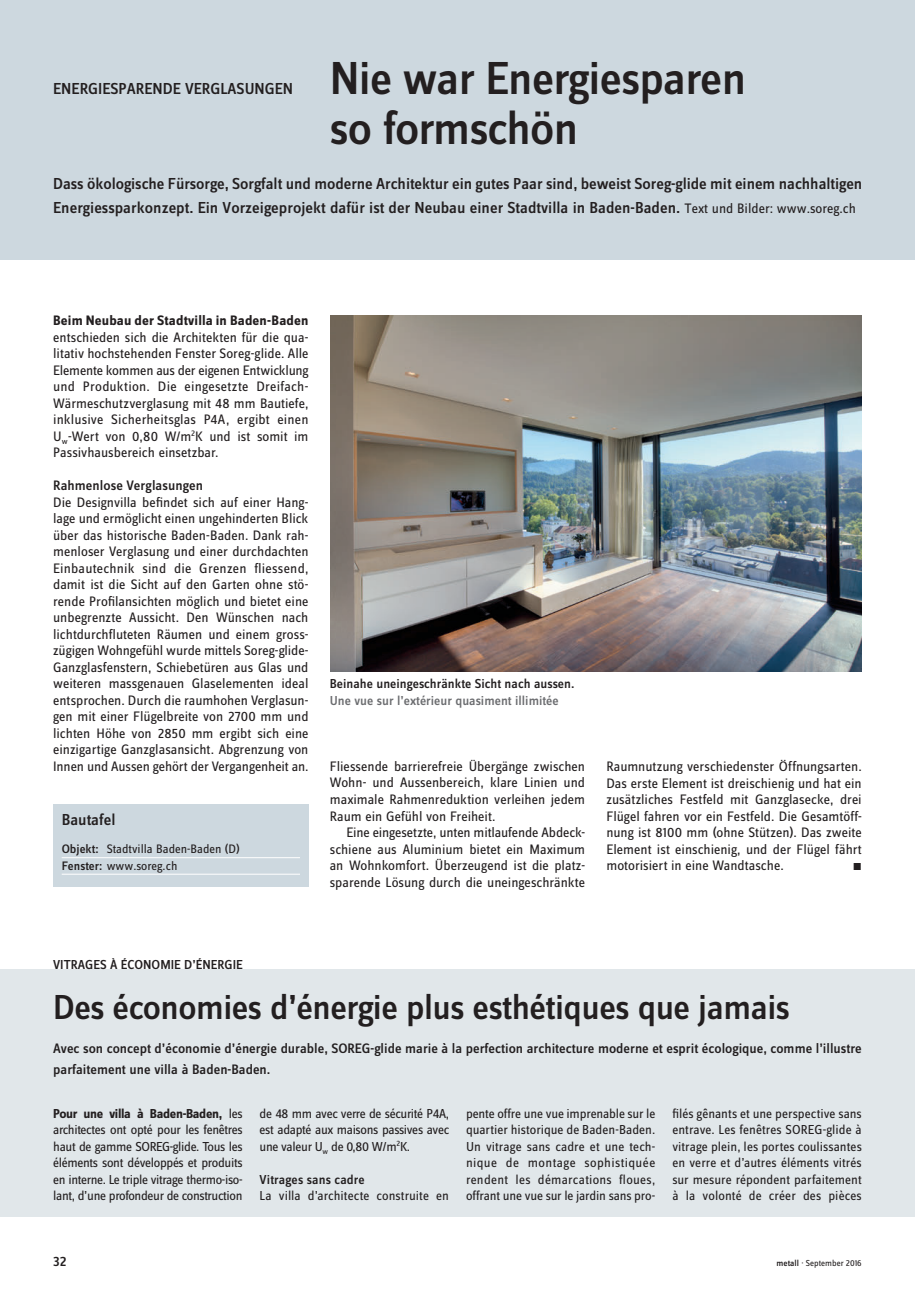
<style>
.page{position:relative;width:915px;height:1293px;background:#fff}
.page>*{position:absolute;margin:0;border:0;box-sizing:border-box;transform-origin:0 0}
.t1{font:500 48px "Zine Sans Dis";letter-spacing:-.015em;color:#231f20}
.FR_Lead_9_5_med{font:500 36px "Zine Sans Dis";letter-spacing:-.015em;color:#231f20}
.DE_rubrik_11{font:500 16.5px/24px "Zine Sans Dis";color:#231f20}
.DE_Grundtext_ohne_EZ{font:14.25px/16.5px "Zine Sans Dis";color:#231f20;text-align:justify}
.DE_Grundtext_EZ{font:14.25px/16.5px "Zine Sans Dis";color:#231f20;text-align:justify}
.FR_Lead_9_5_med-2{font:500 14.25px/21px "Zine Sans Dis";color:#231f20}
.DE_Grundtext_ohne_EZ-2{font:500 14.25px "Zine Sans Dis";letter-spacing:.005em;color:#231f20}
.FR_Grundtext_ohne_EZ{font:13.5px/16.5px "Zine Sans Dis";letter-spacing:-.01em;color:#231f20;text-align:justify}
.FR_rubrik_9__med{font:500 13.5px "Zine Sans Dis";color:#231f20}
.t2{font:500 13.5px "Zine Sans Dis";color:#6c6d70}
.FR_Grundtext_ohne_EZ-2{font:500 13.5px "Zine Sans Dis";letter-spacing:.01em;color:#231f20}
.t3{font:12.75px "Zine Sans Dis";color:#231f20}
.DE_Grundtext_EZ-2{font:10.5px "Zine Sans Dis Regular Roman Exp";color:#231f20}
.t4{font:9px "Zine Sans Dis";color:#231f20}
.s1{font-weight:400;font-size:14.25px}
.s2{font-weight:700}
.s3{font-weight:500}
</style>
<div class="page">
<div style="left:0;top:969px;width:914px;height:247px;background:#e1e7ea"></div>
<div style="left:0;top:0;width:914px;height:259px;background:#cdd8df"></div>
<div style="left:53px;top:804px;width:255px;height:82px;background:#cdd8df"></div>
<hr style="left:62px;top:857px;width:238px;height:1px;background:#fff">
<hr style="left:62px;top:874px;width:238px;height:1px;background:#fff">
<img style="left:330px;top:316px;width:531px;height:356px">
<p class="DE_rubrik_11" style="left:53px;top:77px;width:241px">ENERGIESPARENDE VERGLASUNGEN</p>
<p class="t1" style="left:330px;top:54px;width:418px">Nie war Energiesparen</p>
<p class="t1" style="left:330px;top:104px;width:250px">so formschön</p>
<p class="DE_rubrik_11" style="left:53px;top:172px;width:810px">Dass ökologische Fürsorge, Sorgfalt und moderne Architektur ein gutes Paar sind, beweist Soreg-glide mit einem nachhaltigen<br>Energiessparkonzept. Ein Vorzeigeprojekt dafür ist der Neubau einer Stadtvilla in Baden-Baden. <span class="s1">Text und Bilder: www.soreg.ch</span></p>
<p class="DE_Grundtext_ohne_EZ" style="left:53px;top:313px;width:257px"><span class="s2">Beim Neubau der Stadtvilla in Baden-Baden </span>entschieden sich die Architekten für die qua&shy;litativ hochstehenden Fenster Soreg-glide. Alle Elemente kommen aus der eigenen Entwicklung und Produktion. Die eingesetzte Dreifach-Wärmeschutzverglasung mit 48 mm Bautiefe, inklusive Sicherheitsglas P4A, ergibt einen U<sub>w</sub>-Wert von 0,80 W/m<sup>2</sup>K und ist somit im Passivhausbereich einsetzbar.</p>
<p class="DE_Grundtext_ohne_EZ-2" style="left:53px;top:478px;width:151px">Rahmenlose Verglasungen</p>
<p class="DE_Grundtext_ohne_EZ" style="left:53px;top:494px;width:257px">Die Designvilla befindet sich auf einer Hang&shy;lage und ermöglicht einen ungehinderten Blick über das historische Baden-Baden. Dank rah&shy;menloser Verglasung und einer durchdachten Einbautechnik sind die Grenzen fliessend, damit ist die Sicht auf den Garten ohne stö&shy;rende Profilansichten möglich und bietet eine unbegrenzte Aussicht. Den Wünschen nach lichtdurchfluteten Räumen und einem gross&shy;zügigen Wohngefühl wurde mittels Soreg-glide-Ganzglasfenstern, Schiebetüren aus Glas und weiteren massgenauen Glaselementen ideal entsprochen. Durch die raumhohen Verglasun&shy;gen mit einer Flügelbreite von 2700 mm und lichten Höhe von 2850 mm ergibt sich eine einzigartige Ganzglasansicht. Abgrenzung von Innen und Aussen gehört der Vergangenheit an.</p>
<p class="DE_rubrik_11" style="left:62px;top:808px;width:55px">Bautafel</p>
<p class="t3" style="left:62px;top:843px;width:180px"><span class="s3">Objekt:</span> Stadtvilla Baden-Baden (D)</p>
<p class="t3" style="left:62px;top:860px;width:117px"><span class="s3">Fenster:</span> www.soreg.ch</p>
<p class="FR_rubrik_9__med" style="left:330px;top:677px;width:246px">Beinahe uneingeschränkte Sicht nach aussen.</p>
<p class="t2" style="left:330px;top:694px;width:230px">Une vue sur l’extérieur quasiment illimitée</p>
<p class="DE_Grundtext_ohne_EZ" style="left:330px;top:758px;width:257px">Fliessende barrierefreie Übergänge zwischen Wohn- und Aussenbereich, klare Linien und maximale Rahmenreduktion verleihen jedem Raum ein Gefühl von Freiheit.</p>
<p class="DE_Grundtext_EZ" style="left:330px;top:824px;width:257px;text-indent:17px">Eine eingesetzte, unten mitlaufende Abdeck&shy;schiene aus Aluminium bietet ein Maximum an Wohnkomfort. Überzeugend ist die platz&shy;sparende Lösung durch die uneingeschränkte</p>
<p class="DE_Grundtext_EZ" style="left:606px;top:758px;width:257px">Raumnutzung verschiedenster Öffnungsarten.<br>Das erste Element ist dreischienig und hat ein zusätzliches Festfeld mit Ganzglasecke, drei Flügel fahren vor ein Festfeld. Die Gesamtöff&shy;nung ist 8100 mm (ohne Stützen). Das zweite Element ist einschienig, und der Flügel fährt motorisiert in eine Wandtasche.</p>
<p class="DE_Grundtext_EZ-2" style="left:852px;top:861px;width:11px">m</p>
<p class="FR_rubrik_9__med" style="left:53px;top:958px;width:191px">VITRAGES À ÉCONOMIE D’ÉNERGIE</p>
<p class="FR_Lead_9_5_med" style="left:53px;top:989px;width:738px">Des économies d’énergie plus esthétiques que jamais</p>
<p class="FR_Lead_9_5_med-2" style="left:53px;top:1038px;width:809px">Avec son concept d’économie d’énergie durable, SOREG-glide marie à la perfection architecture moderne et esprit écologique, comme l’illustre parfaitement une villa à Baden-Baden.</p>
<p class="FR_Grundtext_ohne_EZ" style="left:53px;top:1105px;width:191px"><span class="s2">Pour une villa à Baden-Baden,</span> les architectes ont opté pour les fenêtres haut de gamme SOREG-glide. Tous les éléments sont développés et produits en interne. Le triple vitrage thermo-iso&shy;lant, d’une profondeur de construction</p>
<p class="FR_Grundtext_ohne_EZ" style="left:259px;top:1105px;width:191px">de 48 mm avec verre de sécurité P4A, est adapté aux maisons passives avec une valeur U<sub>w</sub> de 0,80 W/m<sup>2</sup>K.</p>
<p class="FR_Grundtext_ohne_EZ-2" style="left:259px;top:1172px;width:107px">Vitrages sans cadre</p>
<p class="FR_Grundtext_ohne_EZ" style="left:259px;top:1188px;width:191px">La villa d’architecte construite en</p>
<p class="FR_Grundtext_ohne_EZ" style="left:466px;top:1105px;width:191px">pente offre une vue imprenable sur le quartier historique de Baden-Baden.</p>
<p class="FR_Grundtext_ohne_EZ" style="left:466px;top:1138px;width:191px">Un vitrage sans cadre et une tech&shy;nique de montage sophistiquée rendent les démarcations floues, offrant une vue sur le jardin sans pro-</p>
<p class="FR_Grundtext_ohne_EZ" style="left:672px;top:1105px;width:191px">filés gênants et une perspective sans entrave. Les fenêtres SOREG-glide à vitrage plein, les portes coulissantes en verre et d’autres éléments vitrés sur mesure répondent parfaitement à la volonté de créer des pièces</p>
<p class="FR_Lead_9_5_med-2" style="left:53px;top:1251px;width:15px">32</p>
<p class="t4" style="left:776px;top:1259px;width:87px"><span class="s3">metall</span> · September 2016</p>
</div>
